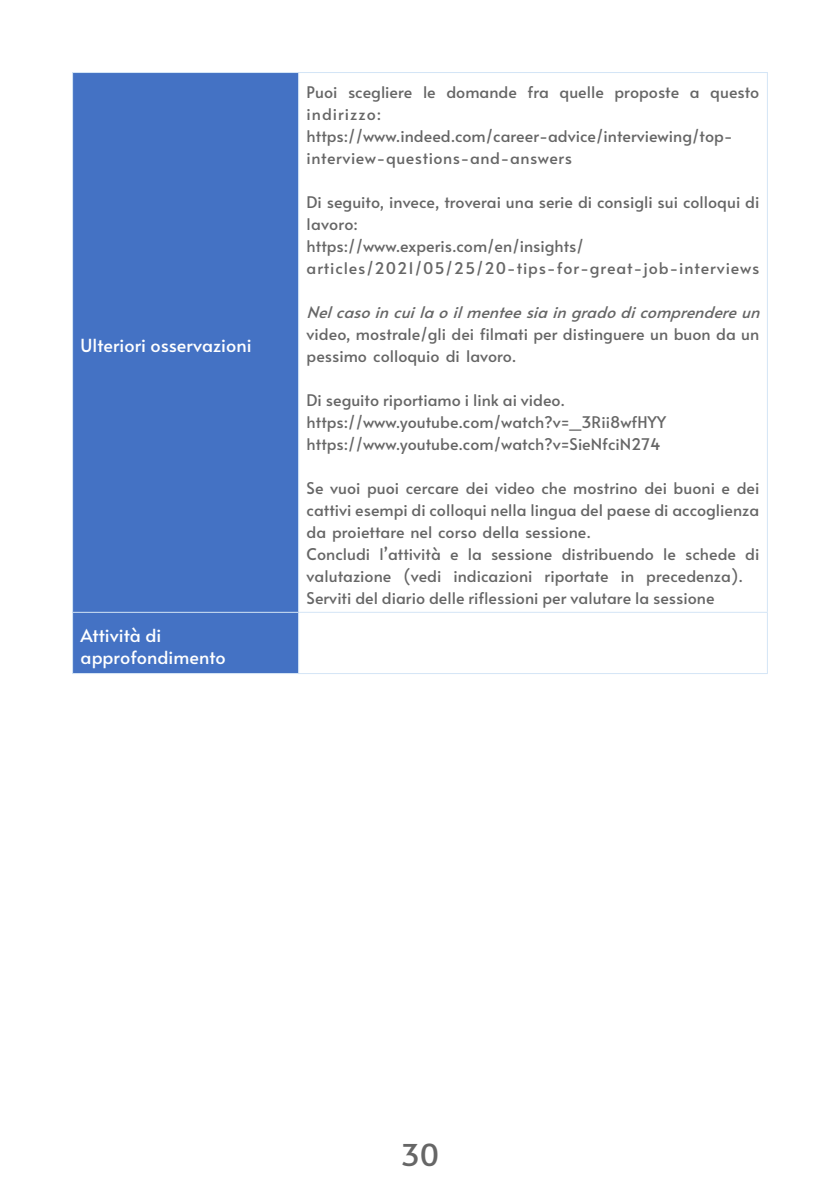
<style>
.page{position:relative;width:840px;height:1191px;background:#fff}
.page>*{position:absolute;margin:0;border:0;box-sizing:border-box;transform-origin:0 0}
.t1{font:30px "Alata";color:#666}
.t2{font:18px/21.6px "Alata";color:#fff}
.t3{font:16px/22px "Alata";color:#666}
.t4{font:italic 16px "Alata";color:#666}
</style>
<div class="page">
<div style="left:73px;top:73px;width:225px;height:600px;background:#4472c4"></div>
<hr style="left:72px;top:72px;width:226px;height:1px;background:#d4e5f6">
<hr style="left:298px;top:72px;width:469px;height:1px;background:#d4e5f6">
<hr style="left:72px;top:612px;width:226px;height:1px;background:#d4e5f6">
<hr style="left:298px;top:612px;width:469px;height:1px;background:#d4e5f6">
<hr style="left:766px;top:73px;width:1px;height:539px;background:#d4e5f6">
<hr style="left:766px;top:613px;width:1px;height:60px;background:#d4e5f6">
<hr style="left:298px;top:673px;width:469px;height:1px;background:#d4e5f6">
<hr style="left:72px;top:73px;width:1px;height:539px;background:#d4e5f6">
<hr style="left:298px;top:73px;width:1px;height:539px;background:#d4e5f6">
<hr style="left:72px;top:613px;width:1px;height:60px;background:#d4e5f6">
<hr style="left:298px;top:613px;width:1px;height:60px;background:#d4e5f6">
<hr style="left:72px;top:673px;width:226px;height:1px;background:#d4e5f6">
<p class="t2" style="left:80px;top:333px;width:172px">Ulteriori osservazioni</p>
<p class="t2" style="left:80px;top:622px;width:147px">Attività di approfondimento</p>
<p class="t3" style="left:306px;top:79px;width:454px">Puoi scegliere le domande fra quelle proposte a questo indirizzo: https://www.indeed.com/career-advice/interviewing/top&shy;interview-questions-and-answers</p>
<p class="t3" style="left:306px;top:189px;width:454px">Di seguito, invece, troverai una serie di consigli sui colloqui di lavoro:<br>https://www.experis.com/en/insights/ articles/2021/05/25/20-tips-for-great-job-interviews</p>
<p class="t4" style="left:306px;top:298px;width:461px">Nelcasoincuilaoilmenteesiaingradodicomprendereun</p>
<p class="t3" style="left:306px;top:321px;width:454px">video, mostrale/gli dei filmati per distinguere un buon da un pessimo colloquio di lavoro.</p>
<p class="t3" style="left:306px;top:387px;width:361px">Di seguito riportiamo i link ai video. https://www.youtube.com/watch?v=_3Rii8wfHYY https://www.youtube.com/watch?v=SieNfciN274</p>
<p class="t3" style="left:306px;top:475px;width:454px">Se vuoi puoi cercare dei video che mostrino dei buoni e dei cattivi esempi di colloqui nella lingua del paese di accoglienza da proiettare nel corso della sessione.<br>Concludi l’attività e la sessione distribuendo le schede di valutazione (vedi indicazioni riportate in precedenza).<br>Serviti del diario delle riflessioni per valutare la sessione</p>
<h1 class="t1" style="left:400px;top:1128px;width:40px">30</h1>
</div>
